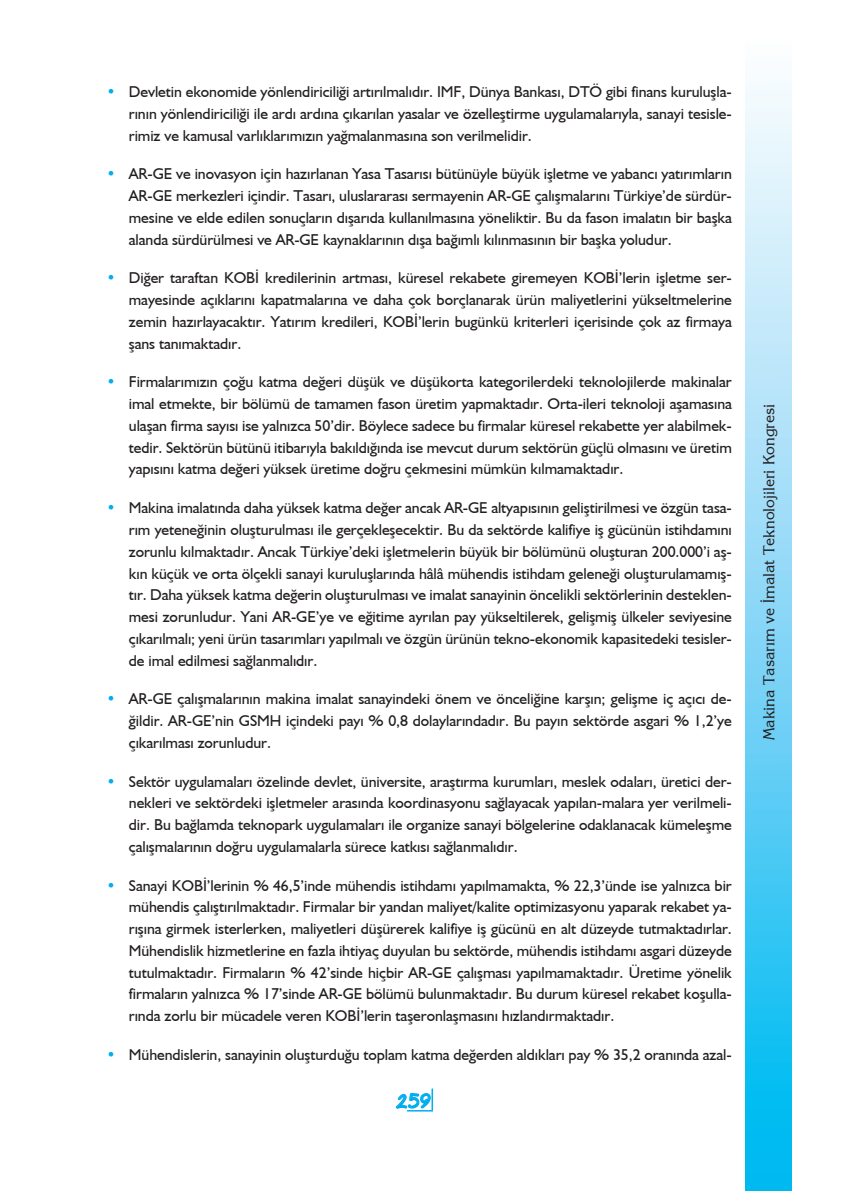
<style>
.page{position:relative;width:851px;height:1191px;background:#fff}
.page>*{position:absolute;margin:0;border:0;box-sizing:border-box;transform-origin:0 0}
.t1{font:22.5px "Cosmic Plain";color:#00aeef}
.t2{font:15.75px/21.8px "Humanist 521 BT";letter-spacing:-.005em;color:#231f20;text-align:justify}
.t3{font:15px "TR Eagles";color:#231f20}
.s1{color:#00aeef}
</style>
<div class="page">
<div style="left:745px;top:0;width:46px;height:1191px;background:linear-gradient(to bottom,#fffefe,#00b5f0)"></div>
<hr style="left:431px;top:1088px;width:2px;height:22px;background:#00aeef">
<svg style="left:396px;top:1089px;width:37px;height:22px"></svg>
<p class="t2" style="left:129px;top:80px;width:604px;text-indent:-22px"><span class="s1">•</span> Devletin ekonomide yönlendiriciliği artırılmalıdır. IMF, Dünya Bankası, DTÖ gibi finans kuruluşla&shy;rının yönlendiriciliği ile ardı ardına çıkarılan yasalar ve özelleştirme uygulamalarıyla, sanayi tesisle&shy;rimiz ve kamusal varlıklarımızın yağmalanmasına son verilmelidir.</p>
<p class="t2" style="left:129px;top:163px;width:604px;text-indent:-22px"><span class="s1">•</span> AR-GE ve inovasyon için hazırlanan Yasa Tasarısı bütünüyle büyük işletme ve yabancı yatırımların AR-GE merkezleri içindir. Tasarı, uluslararası sermayenin AR-GE çalışmalarını Türkiye’de sürdür&shy;mesine ve elde edilen sonuçların dışarıda kullanılmasına yöneliktir. Bu da fason imalatın bir başka alanda sürdürülmesi ve AR-GE kaynaklarının dışa bağımlı kılınmasının bir başka yoludur.</p>
<p class="t2" style="left:129px;top:267px;width:604px;text-indent:-22px"><span class="s1">•</span> Diğer taraftan KOBİ kredilerinin artması, küresel rekabete giremeyen KOBİ’lerin işletme ser&shy;mayesinde açıklarını kapatmalarına ve daha çok borçlanarak ürün maliyetlerini yükseltmelerine zemin hazırlayacaktır. Yatırım kredileri, KOBİ’lerin bugünkü kriterleri içerisinde çok az firmaya şans tanımaktadır.</p>
<p class="t2" style="left:129px;top:371px;width:604px;text-indent:-22px"><span class="s1">•</span> Firmalarımızın çoğu katma değeri düşük ve düşükorta kategorilerdeki teknolojilerde makinalar imal etmekte, bir bölümü de tamamen fason üretim yapmaktadır. Orta-ileri teknoloji aşamasına ulaşan firma sayısı ise yalnızca 50’dir. Böylece sadece bu firmalar küresel rekabette yer alabilmek&shy;tedir. Sektörün bütünü itibarıyla bakıldığında ise mevcut durum sektörün güçlü olmasını ve üretim yapısını katma değeri yüksek üretime doğru çekmesini mümkün kılmamaktadır.</p>
<p class="t2" style="left:129px;top:496px;width:604px;text-indent:-22px"><span class="s1">•</span> Makina imalatında daha yüksek katma değer ancak AR-GE altyapısının geliştirilmesi ve özgün tasa&shy;rım yeteneğinin oluşturulması ile gerçekleşecektir. Bu da sektörde kalifiye iş gücünün istihdamını zorunlu kılmaktadır. Ancak Türkiye’deki işletmelerin büyük bir bölümünü oluşturan 200.000’i aş&shy;kın küçük ve orta ölçekli sanayi kuruluşlarında hâlâ mühendis istihdam geleneği oluşturulamamış&shy;tır. Daha yüksek katma değerin oluşturulması ve imalat sanayinin öncelikli sektörlerinin desteklen&shy;mesi zorunludur. Yani AR-GE’ye ve eğitime ayrılan pay yükseltilerek, gelişmiş ülkeler seviyesine çıkarılmalı; yeni ürün tasarımları yapılmalı ve özgün ürünün tekno-ekonomik kapasitedeki tesisler&shy;de imal edilmesi sağlanmalıdır.</p>
<p class="t2" style="left:129px;top:687px;width:604px;text-indent:-22px"><span class="s1">•</span> AR-GE çalışmalarının makina imalat sanayindeki önem ve önceliğine karşın; gelişme iç açıcı de&shy;ğildir. AR-GE’nin GSMH içindeki payı % 0,8 dolaylarındadır. Bu payın sektörde asgari % 1,2’ye çıkarılması zorunludur.</p>
<p class="t2" style="left:129px;top:770px;width:604px;text-indent:-22px"><span class="s1">•</span> Sektör uygulamaları özelinde devlet, üniversite, araştırma kurumları, meslek odaları, üretici der&shy;nekleri ve sektördeki işletmeler arasında koordinasyonu sağlayacak yapılan-malara yer verilmeli&shy;dir. Bu bağlamda teknopark uygulamaları ile organize sanayi bölgelerine odaklanacak kümeleşme çalışmalarının doğru uygulamalarla sürece katkısı sağlanmalıdır.</p>
<p class="t2" style="left:129px;top:874px;width:604px;text-indent:-22px"><span class="s1">•</span> Sanayi KOBİ’lerinin % 46,5’inde mühendis istihdamı yapılmamakta, % 22,3’ünde ise yalnızca bir mühendis çalıştırılmaktadır. Firmalar bir yandan maliyet/kalite optimizasyonu yaparak rekabet ya&shy;rışına girmek isterlerken, maliyetleri düşürerek kalifiye iş gücünü en alt düzeyde tutmaktadırlar.<br>Mühendislik hizmetlerine en fazla ihtiyaç duyulan bu sektörde, mühendis istihdamı asgari düzeyde tutulmaktadır. Firmaların % 42’sinde hiçbir AR-GE çalışması yapılmamaktadır. Üretime yönelik firmaların yalnızca % 17’sinde AR-GE bölümü bulunmaktadır. Bu durum küresel rekabet koşulla&shy;rında zorlu bir mücadele veren KOBİ’lerin taşeronlaşmasını hızlandırmaktadır.</p>
<p class="t2" style="left:106px;top:1043px;width:627px"><span class="s1">•</span> Mühendislerin, sanayinin oluşturduğu toplam katma değerden aldıkları pay % 35,2 oranında azal-</p>
<h1 class="t1" style="left:395px;top:1085px;width:37px">259</h1>
<p class="t3" style="left:759px;top:740px;width:337px;rotate:-90deg">Makina Tasarım ve İmalat Teknolojileri Kongresi</p>
</div>
